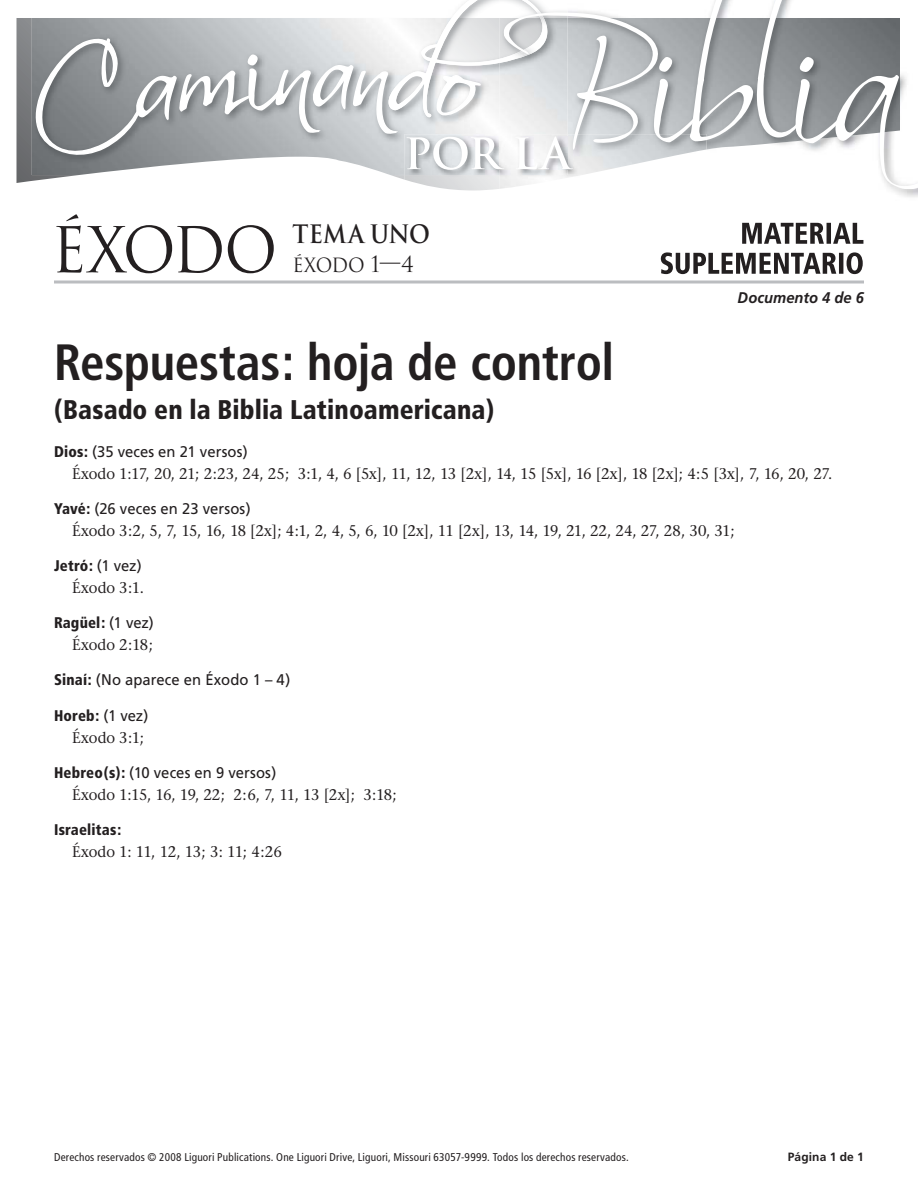
<style>
.page{position:relative;width:918px;height:1188px;background:#fff}
.page>*{position:absolute;margin:0;border:0;box-sizing:border-box;transform-origin:0 0}
.t1{font:700 condensed 51px "Frutiger";letter-spacing:-.005em;color:#231f20;scale:.96 1}
.t2{font:900 condensed 27px "Frutiger";letter-spacing:.005em;color:#231f20;scale:.96 1}
.t3{font:700 24.75px "Trajan";letter-spacing:.01em;color:#231f20;scale:.91 1}
.t4{font:19.2px "Trajan";letter-spacing:-.02em;color:#231f20;scale:.95 1}
.t5{font:15.45px "Stone Serif";letter-spacing:-.02em;color:#231f20;scale:.95 1}
.t6{font:15.45px "Frutiger";letter-spacing:.005em;color:#231f20;scale:.96 1}
.t7{font:900 condensed 15.45px "Frutiger";letter-spacing:.01em;color:#231f20;scale:.96 1}
.t8{font:italic 700 15.45px "Frutiger";letter-spacing:.005em;color:#231f20;scale:.95 1}
.t9{font:700 12px "Frutiger";letter-spacing:.01em;color:#231f20}
.t10{font:condensed 11.25px "Frutiger";letter-spacing:.015em;color:#231f20}
.s1{font-size:21.75px}
.s2{font-weight:900;font-stretch:condensed}
.s3{font-weight:400;font-stretch:normal}
</style>
<div class="page">
<svg style="left:54px;top:280px;width:810px;height:4px;background:#cbcdcf"></svg>
<svg style="left:16px;top:18px;width:15px;height:165px;background:#7b7d7f"></svg>
<svg style="left:31px;top:0;width:887px;height:189px"></svg>
<svg style="left:56px;top:214px;width:218px;height:59px"></svg>
<svg style="left:661px;top:252px;width:202px;height:22px"></svg>
<svg style="left:742px;top:223px;width:121px;height:21px"></svg>
<h3 class="t3" style="left:292px;top:220px;width:153px">TEMA UNO</h3>
<p class="t4" style="left:292px;top:254px;width:130px">ÉXODO <span class="s1">1—4</span></p>
<p class="t8" style="left:738px;top:292px;width:135px">Documento 4 de 6</p>
<h1 class="t1" style="left:54px;top:342px;width:585px">Respuestas: hoja de control</h1>
<h2 class="t2" style="left:54px;top:399px;width:460px">(Basado en la Biblia Latinoamericana)</h2>
<p class="t6" style="left:54px;top:445px;width:204px"><span class="s2">Dios:</span> (35 veces en 21 versos)</p>
<p class="t5" style="left:72px;top:468px;width:802px">Éxodo 1:17, 20, 21; 2:23, 24, 25; 3:1, 4, 6 [5x], 11, 12, 13 [2x], 14, 15 [5x], 16 [2x], 18 [2x]; 4:5 [3x], 7, 16, 20, 27.</p>
<p class="t6" style="left:54px;top:502px;width:206px"><span class="s2">Yavé:</span> (26 veces en 23 versos)</p>
<p class="t5" style="left:72px;top:525px;width:699px">Éxodo 3:2, 5, 7, 15, 16, 18 [2x]; 4:1, 2, 4, 5, 6, 10 [2x], 11 [2x], 13, 14, 19, 21, 22, 24, 27, 28, 30, 31;</p>
<p class="t7" style="left:54px;top:559px;width:93px">Jetró: <span class="s3">(1 vez)</span></p>
<p class="t5" style="left:72px;top:582px;width:77px">Éxodo 3:1.</p>
<p class="t7" style="left:54px;top:616px;width:106px">Ragüel: <span class="s3">(1 vez)</span></p>
<p class="t5" style="left:72px;top:639px;width:87px">Éxodo 2:18;</p>
<p class="t6" style="left:54px;top:673px;width:248px"><span class="s2">Sinaí:</span> (No aparece en Éxodo 1 – 4)</p>
<p class="t7" style="left:54px;top:709px;width:100px">Horeb: <span class="s3">(1 vez)</span></p>
<p class="t5" style="left:72px;top:732px;width:77px">Éxodo 3:1;</p>
<p class="t6" style="left:54px;top:766px;width:233px"><span class="s2">Hebreo(s):</span> (10 veces en 9 versos)</p>
<p class="t5" style="left:72px;top:789px;width:343px">Éxodo 1:15, 16, 19, 22; 2:6, 7, 11, 13 [2x]; 3:18;</p>
<p class="t7" style="left:54px;top:823px;width:72px">Israelitas:</p>
<p class="t5" style="left:72px;top:846px;width:222px">Éxodo 1: 11, 12, 13; 3: 11; 4:26</p>
<p class="t10" style="left:54px;top:1152px;width:576px">Derechos reservados © 2008 Liguori Publications. One Liguori Drive, Liguori, Missouri 63057-9999. Todos los derechos reservados.</p>
<p class="t9" style="left:788px;top:1152px;width:78px">Página 1 de 1</p>
</div>
